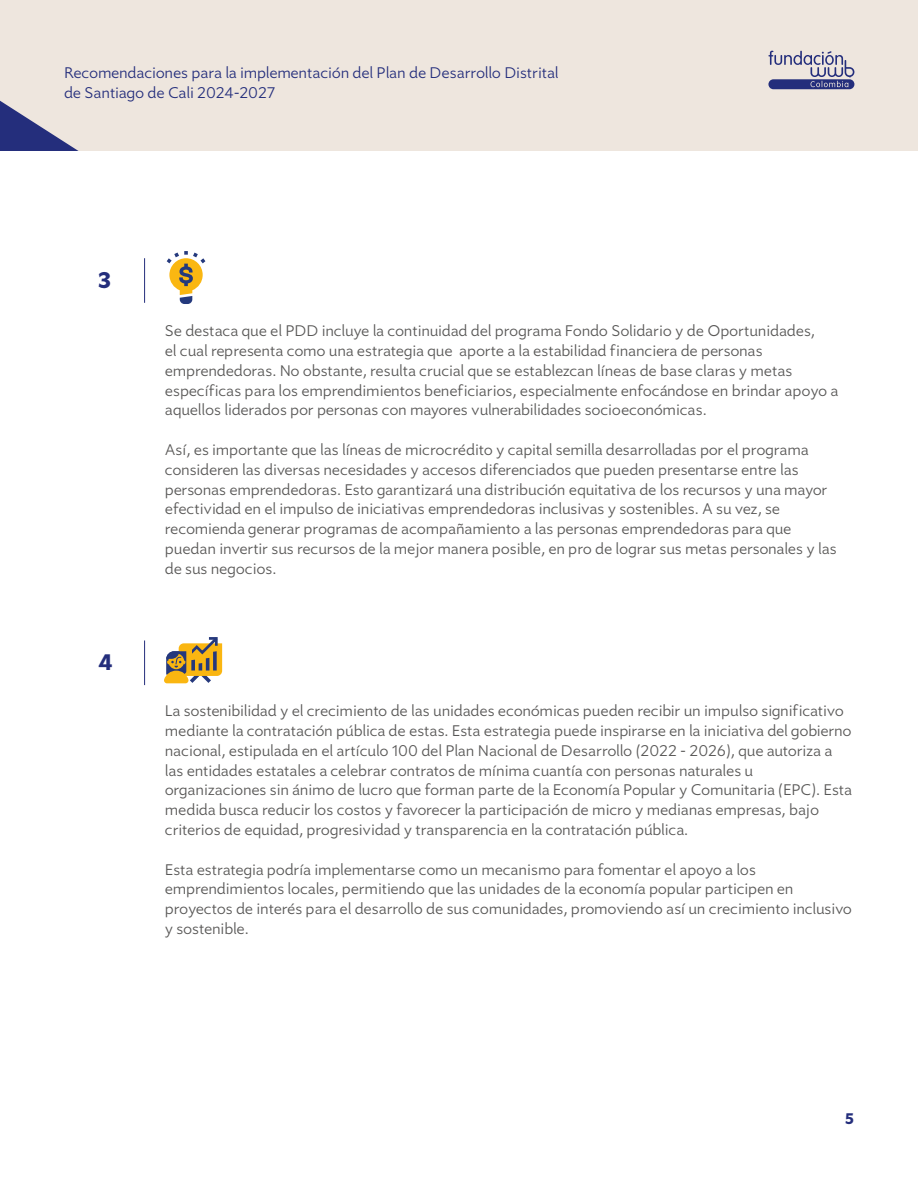
<style>
.page{position:relative;width:918px;height:1188px;background:#fff}
.page>*{position:absolute;margin:0;border:0;box-sizing:border-box;transform-origin:0 0}
.t1{font:24.15px "Juntas Sans Bold";color:#242e7c}
.t2{font:16.5px/19.8px "Juntas Sans Regular";letter-spacing:-.005em;color:#585756}
.t3{font:16.5px/19.8px "Juntas Sans Regular";letter-spacing:-.005em;color:#242e7c}
.t4{font:16.5px "Juntas Sans Bold";color:#242e7c}
</style>
<div class="page">
<svg style="left:164px;top:637px;width:58px;height:47px"></svg>
<svg style="left:167px;top:251px;width:38px;height:53px"></svg>
<div style="left:0;top:0;width:918px;height:151px;background:#eee6de"></div>
<svg style="left:0;top:100px;width:79px;height:51px"></svg>
<svg style="left:768px;top:51px;width:86px;height:38px"></svg>
<hr style="left:144px;top:258px;width:1px;height:45px;background:#242e7c">
<hr style="left:144px;top:640px;width:1px;height:45px;background:#242e7c">
<p class="t3" style="left:64px;top:63px;width:496px">Recomendaciones para la implementación del Plan de Desarrollo Distrital de Santiago de Cali 2024-2027</p>
<h1 class="t1" style="left:98px;top:267px;width:14px">3</h1>
<h1 class="t1" style="left:98px;top:649px;width:16px">4</h1>
<p class="t2" style="left:165px;top:321px;width:675px">Se destaca que el PDD incluye la continuidad del programa Fondo Solidario y de Oportunidades,<br>el cual representa como una estrategia que aporte a la estabilidad financiera de personas emprendedoras. No obstante, resulta crucial que se establezcan líneas de base claras y metas específicas para los emprendimientos beneficiarios, especialmente enfocándose en brindar apoyo a aquellos liderados por personas con mayores vulnerabilidades socioeconómicas.</p>
<p class="t2" style="left:165px;top:440px;width:673px">Así, es importante que las líneas de microcrédito y capital semilla desarrolladas por el programa consideren las diversas necesidades y accesos diferenciados que pueden presentarse entre las personas emprendedoras. Esto garantizará una distribución equitativa de los recursos y una mayor efectividad en el impulso de iniciativas emprendedoras inclusivas y sostenibles. A su vez, se recomienda generar programas de acompañamiento a las personas emprendedoras para que puedan invertir sus recursos de la mejor manera posible, en pro de lograr sus metas personales y las de sus negocios.</p>
<p class="t2" style="left:165px;top:701px;width:689px">La sostenibilidad y el crecimiento de las unidades económicas pueden recibir un impulso significativo mediante la contratación pública de estas. Esta estrategia puede inspirarse en la iniciativa del gobierno nacional, estipulada en el artículo 100 del Plan Nacional de Desarrollo (2022 - 2026), que autoriza a las entidades estatales a celebrar contratos de mínima cuantía con personas naturales u organizaciones sin ánimo de lucro que forman parte de la Economía Popular y Comunitaria (EPC). Esta medida busca reducir los costos y favorecer la participación de micro y medianas empresas, bajo criterios de equidad, progresividad y transparencia en la contratación pública.</p>
<p class="t2" style="left:165px;top:860px;width:689px">Esta estrategia podría implementarse como un mecanismo para fomentar el apoyo a los emprendimientos locales, permitiendo que las unidades de la economía popular participen en proyectos de interés para el desarrollo de sus comunidades, promoviendo así un crecimiento inclusivo y sostenible.</p>
<p class="t4" style="left:845px;top:1110px;width:10px">5</p>
</div>
